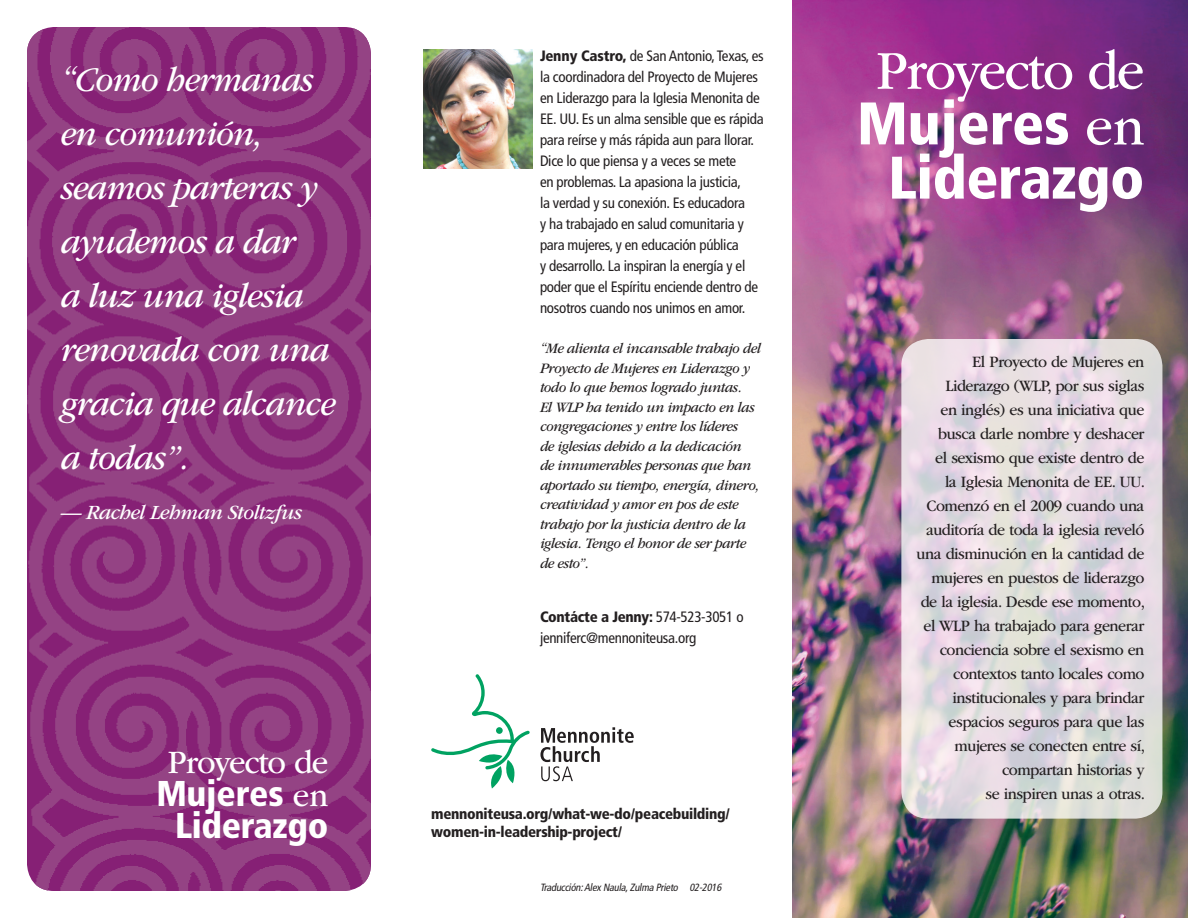
<style>
.page{position:relative;width:1188px;height:918px;background:#fff}
.page>*{position:absolute;margin:0;border:0;box-sizing:border-box;transform-origin:0 0}
.t1{font:900 condensed 60px "Frutiger LT";letter-spacing:-.01em;color:#fff}
.t2{font:57px "ITC Garamond Std";letter-spacing:-.035em;color:#fff;scale:.95 1}
.Big_quotation{font:italic 36px/54px "ITC Garamond Std";letter-spacing:-.03em;color:#fff;scale:.95 1}
.t3{font:900 condensed 35.85px "Frutiger LT";letter-spacing:-.01em;color:#fff}
.t4{font:34.05px "ITC Garamond Std";letter-spacing:-.035em;color:#fff;scale:.95 1}
.t5{font:italic 21px "ITC Garamond Std";letter-spacing:-.03em;color:#fff}
.Front_panel{font:16.5px/24px "ITC Garamond Std";letter-spacing:-.03em;color:#231f20;text-align:right;scale:.95 1}
.Bio{font:condensed 15px/21px "Frutiger LT";letter-spacing:-.02em;color:#231f20}
.Quotation{font:italic 15px/19.5px "ITC Garamond Std";letter-spacing:-.03em;color:#231f20;scale:.95 1}
.t6{font:900 condensed 15px/18px "Frutiger LT";letter-spacing:-.02em;color:#231f20}
.t7{font:italic condensed 10.5px "Frutiger LT";color:#231f20}
.s1{font-family:"ITC Garamond Std";font-weight:400;font-stretch:normal;font-size:34.05px}
.s2{font-weight:900}
.s3{font-family:"ITC Garamond Std";font-weight:400;font-stretch:normal;font-size:57px}
</style>
<div class="page">
<img style="left:792px;top:0;width:396px;height:918px">
<img style="left:423px;top:50px;width:109px;height:118px">
<img style="left:27px;top:27px;width:344px;height:864px">
<svg style="left:901px;top:339px;width:261px;height:480px"></svg>
<svg style="left:431px;top:674px;width:99px;height:115px"></svg>
<svg style="left:540px;top:727px;width:94px;height:54px"></svg>
<p class="Big_quotation" style="left:60px;top:53px;width:291px">“Como hermanas en comunión, seamos parteras y ayudemos a dar<br>a luz una iglesia renovada con una gracia que alcance a todas”.</p>
<p class="t5" style="left:60px;top:501px;width:243px">— Rachel Lehman Stoltzfus</p>
<p class="t4" style="left:168px;top:743px;width:170px">Proyecto de</p>
<p class="t3" style="left:156px;top:772px;width:173px">Mujeres <span class="s1">en</span></p>
<p class="t3" style="left:175px;top:804px;width:155px">Liderazgo</p>
<p class="Bio" style="left:540px;top:45px;width:225px"><span class="s2">Jenny Castro,</span> de San Antonio, Texas, es la coordinadora del Proyecto de Mujeres en Liderazgo para la Iglesia Menonita de EE. UU. Es un alma sensible que es rápida para reírse y más rápida aun para llorar.<br>Dice lo que piensa y a veces se mete<br>en problemas. La apasiona la justicia,<br>la verdad y su conexión. Es educadora<br>y ha trabajado en salud comunitaria y para mujeres, y en educación pública<br>y desarrollo. La inspiran la energía y el poder que el Espíritu enciende dentro de nosotros cuando nos unimos en amor.</p>
<p class="Quotation" style="left:540px;top:339px;width:234px">“Me alienta el incansable trabajo del<br>Proyecto de Mujeres en Liderazgo y todo lo que hemos logrado juntas.<br>El WLP ha tenido un impacto en las congregaciones y entre los líderes<br>de iglesias debido a la dedicación<br>de innumerables personas que han aportado su tiempo, energía, dinero, creatividad y amor en pos de este trabajo por la justicia dentro de la iglesia. Tengo el honor de ser parte de esto”.</p>
<p class="Bio" style="left:540px;top:606px;width:205px"><span class="s2">Contácte a Jenny:</span> 574-523-3051 o jenniferc@mennoniteusa.org</p>
<p class="t6" style="left:431px;top:805px;width:300px">mennoniteusa.org/what-we-do/peacebuilding/ women-in-leadership-project/</p>
<p class="t7" style="left:540px;top:882px;width:185px">Traducción:AlexNaula,Zulma Prieto 02-2016</p>
<p class="t2" style="left:876px;top:40px;width:284px">Proyecto de</p>
<p class="t1" style="left:857px;top:87px;width:289px">Mujeres <span class="s3">en</span></p>
<p class="t1" style="left:888px;top:142px;width:258px">Liderazgo</p>
<p class="Front_panel" style="left:917px;top:350px;width:242px">El Proyecto de Mujeres en<br>Liderazgo (WLP, por sus siglas<br>en inglés) es una iniciativa que busca darle nombre y deshacer<br>el sexismo que existe dentro de<br>la Iglesia Menonita de EE. UU.<br>Comenzó en el 2009 cuando una auditoría de toda la iglesia reveló una disminución en la cantidad de mujeres en puestos de liderazgo de la iglesia. Desde ese momento, el WLP ha trabajado para generar conciencia sobre el sexismo en contextos tanto locales como institucionales y para brindar espacios seguros para que las mujeres se conecten entre sí, compartan historias y<br>se inspiren unas a otras.</p>
</div>
